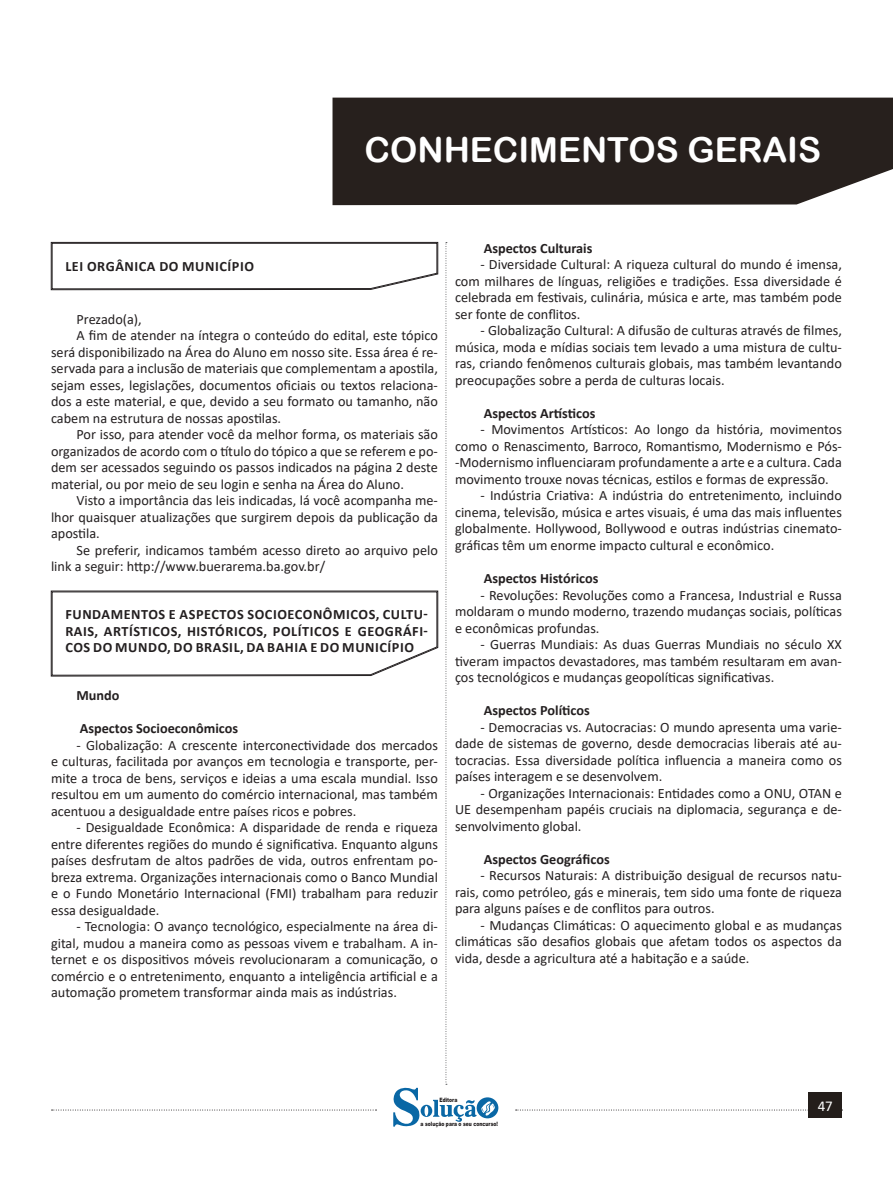
<style>
.page{position:relative;width:893px;height:1191px;background:#fff}
.page>*{position:absolute;margin:0;border:0;box-sizing:border-box;transform-origin:0 0}
.t1{font:34.5px "Arial Rounded MT Bold";color:#fff}
.t2{font:15px "Calibri";color:#fff}
.TEXTO_BASE{font:14.25px/16.5px "Calibri";color:#231f20;text-align:justify}
.Normal__Web{font:14.25px/16.5px "Calibri";color:#231f20;text-align:justify}
.CAIXINHAS{font:700 14.25px/16.5px "Calibri";letter-spacing:.04em;color:#231f20;text-align:justify}
.TEXTO_BASE-2{font:700 14.25px "Calibri";color:#231f20}
.t3{font:900 6px "Arial";color:#231f20;scale:.76 1}
</style>
<div class="page">
<svg style="left:516px;top:1109px;width:327px;height:1px"></svg>
<div style="left:809px;top:1092px;width:33px;height:26px;background:#241e1b"></div>
<div style="left:332px;top:98px;width:561px;height:107px;background:#27201d"></div>
<svg style="left:51px;top:242px;width:447px;height:885px"></svg>
<h1 class="t1" style="left:365px;top:130px;width:458px">CONHECIMENTOS GERAIS</h1>
<p class="CAIXINHAS" style="left:65px;top:257px;width:190px">LEI ORGÂNICA DO MUNICÍPIO</p>
<p class="Normal__Web" style="left:77px;top:310px;width:67px">Prezado(a),</p>
<p class="Normal__Web" style="left:51px;top:327px;width:388px;text-indent:26px">A fim de atender na íntegra o conteúdo do edital, este tópico será disponibilizado na Área do Aluno em nosso site. Essa área é re&shy;servada para a inclusão de materiais que complementam a apostila, sejam esses, legislações, documentos oficiais ou textos relaciona&shy;dos a este material, e que, devido a seu formato ou tamanho, não cabem na estrutura de nossas apostilas.</p>
<p class="Normal__Web" style="left:51px;top:426px;width:388px;text-indent:26px">Por isso, para atender você da melhor forma, os materiais são organizados de acordo com o título do tópico a que se referem e po&shy;dem ser acessados seguindo os passos indicados na página 2 deste material, ou por meio de seu login e senha na Área do Aluno.</p>
<p class="Normal__Web" style="left:51px;top:492px;width:388px;text-indent:26px">Visto a importância das leis indicadas, lá você acompanha me&shy;lhor quaisquer atualizações que surgirem depois da publicação da apostila.</p>
<p class="Normal__Web" style="left:51px;top:541px;width:388px;text-indent:26px">Se preferir, indicamos também acesso direto ao arquivo pelo link a seguir: http://www.buerarema.ba.gov.br/</p>
<p class="CAIXINHAS" style="left:65px;top:606px;width:364px">FUNDAMENTOS E ASPECTOS SOCIOECONÔMICOS, CULTU-RAIS, ARTÍSTICOS, HISTÓRICOS, POLÍTICOS E GEOGRÁFI-COS DO MUNDO, DO BRASIL, DA BAHIA E DO MUNICÍPIO</p>
<p class="TEXTO_BASE-2" style="left:77px;top:685px;width:45px">Mundo</p>
<p class="TEXTO_BASE-2" style="left:80px;top:718px;width:160px">Aspectos Socioeconômicos</p>
<p class="TEXTO_BASE" style="left:51px;top:736px;width:388px;text-indent:26px">- Globalização: A crescente interconectividade dos mercados e culturas, facilitada por avanços em tecnologia e transporte, per&shy;mite a troca de bens, serviços e ideias a uma escala mundial. Isso resultou em um aumento do comércio internacional, mas também acentuou a desigualdade entre países ricos e pobres.</p>
<p class="TEXTO_BASE" style="left:51px;top:819px;width:388px;text-indent:26px">- Desigualdade Econômica: A disparidade de renda e riqueza entre diferentes regiões do mundo é significativa. Enquanto alguns países desfrutam de altos padrões de vida, outros enfrentam po&shy;breza extrema. Organizações internacionais como o Banco Mundial e o Fundo Monetário Internacional (FMI) trabalham para reduzir essa desigualdade.</p>
<p class="TEXTO_BASE" style="left:51px;top:918px;width:388px;text-indent:26px">- Tecnologia: O avanço tecnológico, especialmente na área di&shy;gital, mudou a maneira como as pessoas vivem e trabalham. A in&shy;ternet e os dispositivos móveis revolucionaram a comunicação, o comércio e o entretenimento, enquanto a inteligência artificial e a automação prometem transformar ainda mais as indústrias.</p>
<p class="TEXTO_BASE-2" style="left:484px;top:238px;width:110px">Aspectos Culturais</p>
<p class="TEXTO_BASE" style="left:455px;top:256px;width:388px;text-indent:26px">- Diversidade Cultural: A riqueza cultural do mundo é imensa, com milhares de línguas, religiões e tradições. Essa diversidade é celebrada em festivais, culinária, música e arte, mas também pode ser fonte de conflitos.</p>
<p class="TEXTO_BASE" style="left:455px;top:322px;width:388px;text-indent:26px">- Globalização Cultural: A difusão de culturas através de filmes, música, moda e mídias sociais tem levado a uma mistura de cultu&shy;ras, criando fenômenos culturais globais, mas também levantando preocupações sobre a perda de culturas locais.</p>
<p class="TEXTO_BASE-2" style="left:484px;top:403px;width:113px">Aspectos Artísticos</p>
<p class="TEXTO_BASE" style="left:455px;top:421px;width:388px;text-indent:26px">- Movimentos Artísticos: Ao longo da história, movimentos como o Renascimento, Barroco, Romantismo, Modernismo e Pós--Modernismo influenciaram profundamente a arte e a cultura. Cada movimento trouxe novas técnicas, estilos e formas de expressão.</p>
<p class="TEXTO_BASE" style="left:455px;top:487px;width:388px;text-indent:26px">- Indústria Criativa: A indústria do entretenimento, incluindo cinema, televisão, música e artes visuais, é uma das mais influentes globalmente. Hollywood, Bollywood e outras indústrias cinemato&shy;gráficas têm um enorme impacto cultural e econômico.</p>
<p class="TEXTO_BASE-2" style="left:484px;top:568px;width:116px">Aspectos Históricos</p>
<p class="TEXTO_BASE" style="left:455px;top:586px;width:388px;text-indent:26px">- Revoluções: Revoluções como a Francesa, Industrial e Russa moldaram o mundo moderno, trazendo mudanças sociais, políticas e econômicas profundas.</p>
<p class="TEXTO_BASE" style="left:455px;top:635px;width:388px;text-indent:26px">- Guerras Mundiais: As duas Guerras Mundiais no século XX tiveram impactos devastadores, mas também resultaram em avan&shy;ços tecnológicos e mudanças geopolíticas significativas.</p>
<p class="TEXTO_BASE-2" style="left:484px;top:700px;width:108px">Aspectos Políticos</p>
<p class="TEXTO_BASE" style="left:455px;top:718px;width:388px;text-indent:26px">- Democracias vs. Autocracias: O mundo apresenta uma varie&shy;dade de sistemas de governo, desde democracias liberais até au&shy;tocracias. Essa diversidade política influencia a maneira como os países interagem e se desenvolvem.</p>
<p class="TEXTO_BASE" style="left:455px;top:784px;width:388px;text-indent:26px">- Organizações Internacionais: Entidades como a ONU, OTAN e UE desempenham papéis cruciais na diplomacia, segurança e de&shy;senvolvimento global.</p>
<p class="TEXTO_BASE-2" style="left:484px;top:848px;width:127px">Aspectos Geográficos</p>
<p class="TEXTO_BASE" style="left:455px;top:866px;width:388px;text-indent:26px">- Recursos Naturais: A distribuição desigual de recursos natu&shy;rais, como petróleo, gás e minerais, tem sido uma fonte de riqueza para alguns países e de conflitos para outros.</p>
<p class="TEXTO_BASE" style="left:455px;top:916px;width:388px;text-indent:26px">- Mudanças Climáticas: O aquecimento global e as mudanças climáticas são desafios globais que afetam todos os aspectos da vida, desde a agricultura até a habitação e a saúde.</p>
<p class="t3" style="left:439px;top:1095px;width:25px">Editora</p>
<p class="t3" style="left:421px;top:1119px;width:103px">a solução para o seu concurso!</p>
<p class="t2" style="left:818px;top:1095px;width:16px">47</p>
</div>
